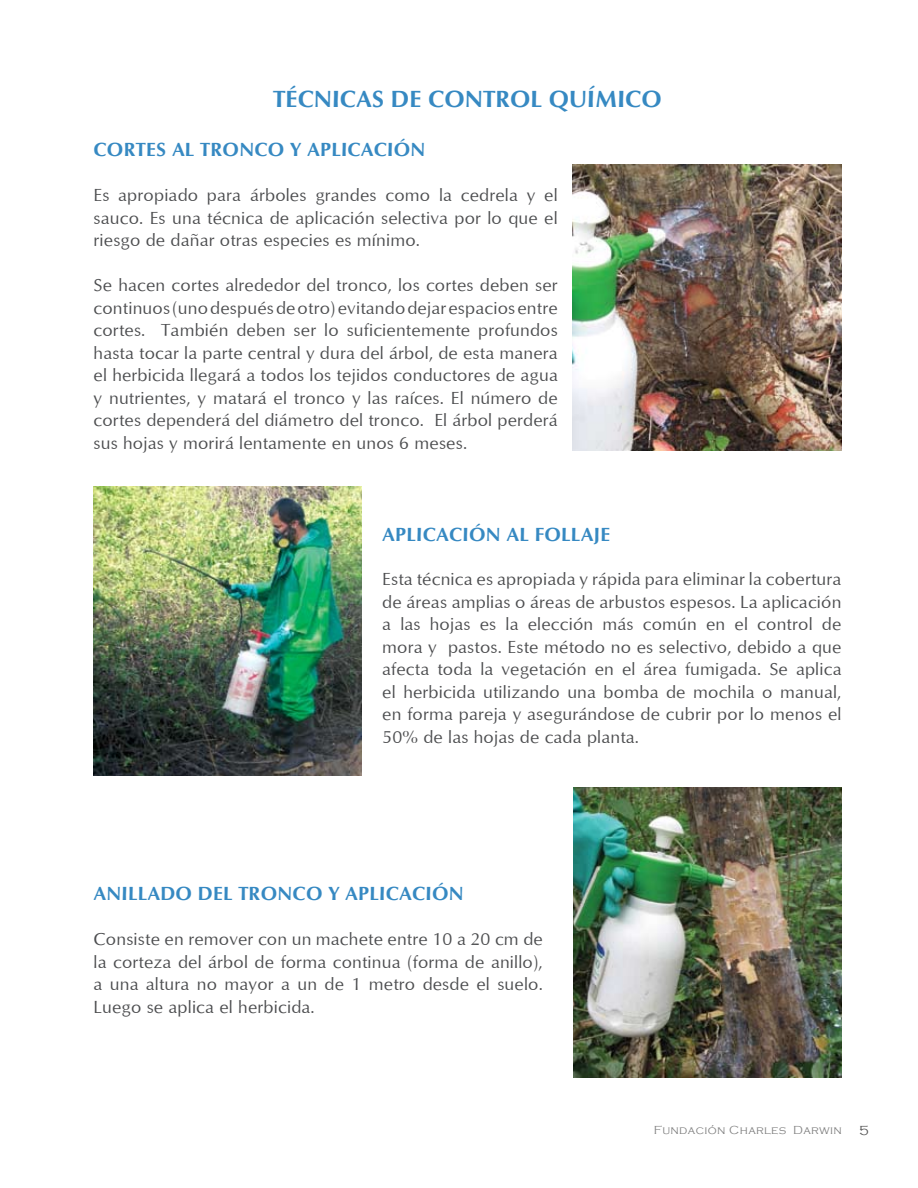
<style>
.page{position:relative;width:918px;height:1188px;background:#fff}
.page>*{position:absolute;margin:0;border:0;box-sizing:border-box;transform-origin:0 0}
.t1{font:700 24px "Optimum";color:#3689c2}
.t2{font:700 19.5px "Optimum";letter-spacing:.01em;color:#3689c2}
.t3{font:18px/22.5px "Optimum";letter-spacing:.01em;color:#4c4d4f;text-align:justify}
.t4{font:300 12px "Copperplate Gothic";letter-spacing:.03em;color:#808080}
</style>
<div class="page">
<img style="left:573px;top:164px;width:268px;height:286px">
<img style="left:94px;top:487px;width:268px;height:289px">
<img style="left:573px;top:788px;width:268px;height:289px">
<h1 class="t1" style="left:273px;top:85px;width:82px">TÉCN ICAS</h1>
<h1 class="t1" style="left:391px;top:85px;width:55px">DE CONT</h1>
<h1 class="t1" style="left:495px;top:85px;width:149px">ROL QUÍMICO</h1>
<p class="t2" style="left:94px;top:139px;width:333px">CORTES AL TRONCO Y APLICACIÓN</p>
<p class="t3" style="left:94px;top:184px;width:466px">Es apropiado para árboles grandes como la cedrela y el sauco. Es una técnica de aplicación selectiva por lo que el riesgo de dañar otras especies es mínimo.</p>
<p class="t3" style="left:94px;top:274px;width:466px">Se hacen cortes alrededor del tronco, los cortes deben ser continuos (uno después de otro) evitando dejar espacios entre cortes. También deben ser lo suficientemente profundos hasta tocar la parte central y dura del árbol, de esta manera el herbicida llegará a todos los tejidos conductores de agua y nutrientes, y matará el tronco y las raíces. El número de cortes dependerá del diámetro del tronco. El árbol perderá sus hojas y morirá lentamente en unos 6 meses.</p>
<p class="t2" style="left:382px;top:523px;width:230px">APLICACIÓN AL FOLLAJE</p>
<p class="t3" style="left:382px;top:568px;width:461px">Esta técnica es apropiada y rápida para eliminar la cobertura de áreas amplias o áreas de arbustos espesos. La aplicación a las hojas es la elección más común en el control de mora y pastos. Este método no es selectivo, debido a que afecta toda la vegetación en el área fumigada. Se aplica el herbicida utilizando una bomba de mochila o manual, en forma pareja y asegurándose de cubrir por lo menos el 50% de las hojas de cada planta.</p>
<p class="t2" style="left:94px;top:883px;width:372px">ANILLADO DEL TRONCO Y APLICACIÓN</p>
<p class="t3" style="left:94px;top:928px;width:451px">Consiste en remover con un machete entre 10 a 20 cm de la corteza del árbol de forma continua (forma de anillo), a una altura no mayor a un de 1 metro desde el suelo.<br>Luego se aplica el herbicida.</p>
<p class="t4" style="left:654px;top:1124px;width:190px">Fundación Charles Darwin</p>
</div>
